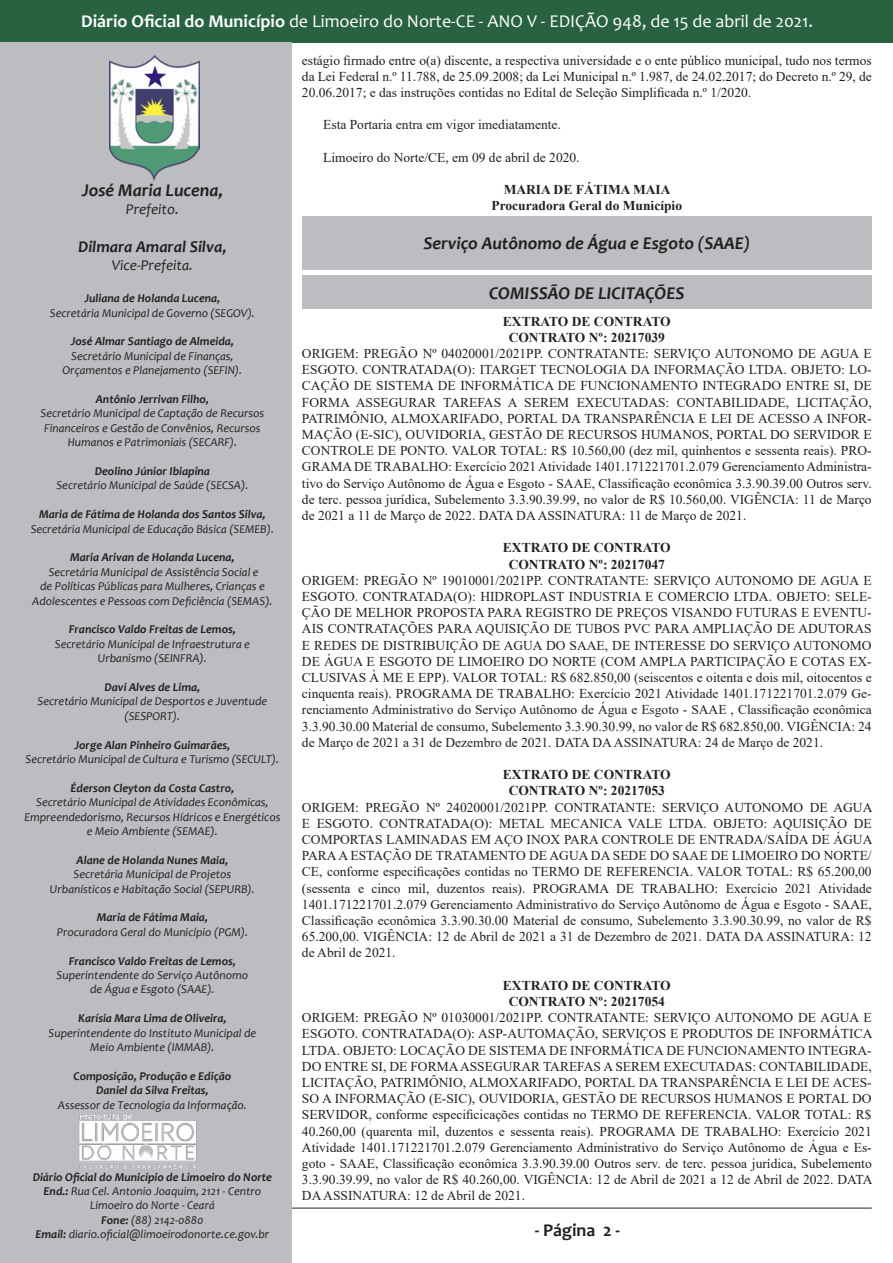
<style>
.page{position:relative;width:893px;height:1263px;background:#fff}
.page>*{position:absolute;margin:0;border:0;box-sizing:border-box;transform-origin:0 0}
.t1{font:18px "Candara";color:#fff}
.t2{font:italic 700 18px "Candara";color:#231f20}
.t3{font:700 18px "Candara";color:#231f20}
.t4{font:italic 700 16.5px "Candara";color:#231f20}
.t5{font:italic 15px "Candara";color:#231f20}
.t6{font:13.5px/16.2px "Times New Roman";color:#231f20;text-align:justify}
.t7{font:700 13.5px "Times New Roman";color:#231f20}
.t8{font:italic 12px/14.4px "Candara";color:#231f20;text-align:center}
.t9{font:italic 700 12px "Candara";color:#231f20}
.s1{font-weight:700}
</style>
<div class="page">
<div style="left:1px;top:0;width:892px;height:42px;background:#286240"></div>
<hr style="left:21px;top:1208px;width:851px;height:1px;background:#231f20">
<div style="left:0;top:42px;width:291px;height:1221px;background:#bcbdc0"></div>
<img style="left:109px;top:55px;width:90px;height:125px">
<img style="left:79px;top:1115px;width:118px;height:55px">
<div style="left:302px;top:216px;width:570px;height:53px;background:#bcbdc0"></div>
<div style="left:302px;top:276px;width:570px;height:33px;background:#bcbdc0"></div>
<h1 class="t1" style="left:81px;top:10px;width:733px"><span class="s1">Diário Oficial do Município</span> de Limoeiro do Norte-CE - ANO V - EDIÇÃO 948, de 15 de abril de 2021.</h1>
<p class="t2" style="left:82px;top:179px;width:143px">José Maria Lucena,</p>
<p class="t5" style="left:126px;top:200px;width:55px">Prefeito.</p>
<p class="t4" style="left:78px;top:236px;width:150px">Dilmara Amaral Silva,</p>
<p class="t5" style="left:112px;top:255px;width:83px">Vice-Prefeita.</p>
<p class="t9" style="left:84px;top:291px;width:137px">Juliana de Holanda Lucena,</p>
<p class="t8" style="left:50px;top:305px;width:207px">Secretária Municipal de Governo (SEGOV).</p>
<p class="t9" style="left:71px;top:334px;width:165px">José Almar Santiago de Almeida,</p>
<p class="t8" style="left:71px;top:348px;width:164px">Secretário Municipal de Finanças,</p>
<p class="t8" style="left:63px;top:363px;width:181px">Orçamentos e Planejamento (SEFIN).</p>
<p class="t9" style="left:96px;top:391px;width:115px">Antônio Jerrivan Filho,</p>
<p class="t8" style="left:41px;top:406px;width:225px">Secretário Municipal de Captação de Recursos</p>
<p class="t8" style="left:44px;top:420px;width:218px">Financeiros e Gestão de Convênios, Recursos</p>
<p class="t8" style="left:68px;top:435px;width:171px">Humanos e Patrimoniais (SECARF).</p>
<p class="t9" style="left:95px;top:463px;width:117px">Deolino Júnior Ibiapina</p>
<p class="t8" style="left:56px;top:478px;width:193px">Secretário Municipal de Saúde (SECSA).</p>
<p class="t9" style="left:39px;top:507px;width:228px">Maria de Fátima de Holanda dos Santos Silva,</p>
<p class="t8" style="left:31px;top:521px;width:245px">Secretária Municipal de Educação Básica (SEMEB).</p>
<p class="t9" style="left:70px;top:550px;width:166px">Maria Arivan de Holanda Lucena,</p>
<p class="t8" style="left:49px;top:564px;width:211px">Secretária Municipal de Assistência Social e</p>
<p class="t8" style="left:40px;top:579px;width:226px">de Políticas Públicas para Mulheres, Crianças e</p>
<p class="t8" style="left:32px;top:593px;width:242px">Adolescentes e Pessoas com Deficiência (SEMAS).</p>
<p class="t9" style="left:69px;top:622px;width:169px">Francisco Valdo Freitas de Lemos,</p>
<p class="t8" style="left:55px;top:636px;width:197px">Secretário Municipal de Infraestrutura e</p>
<p class="t8" style="left:98px;top:651px;width:110px">Urbanismo (SEINFRA).</p>
<p class="t9" style="left:105px;top:679px;width:97px">Davi Alves de Lima,</p>
<p class="t8" style="left:38px;top:694px;width:231px">Secretário Municipal de Desportos e Juventude (SESPORT).</p>
<p class="t9" style="left:74px;top:737px;width:157px">Jorge Alan Pinheiro Guimarães,</p>
<p class="t8" style="left:26px;top:752px;width:255px">Secretário Municipal de Cultura e Turismo (SECULT).</p>
<p class="t9" style="left:70px;top:780px;width:165px">Éderson Cleyton da Costa Castro,</p>
<p class="t8" style="left:24px;top:795px;width:257px">Secretário Municipal de Atividades Econômicas,<br>Empreendedorismo, Recursos Hídricos e Energéticos e Meio Ambiente (SEMAE).</p>
<p class="t9" style="left:77px;top:852px;width:153px">Alane de Holanda Nunes Maia,</p>
<p class="t8" style="left:74px;top:867px;width:159px">Secretária Municipal de Projetos</p>
<p class="t8" style="left:50px;top:881px;width:206px">Urbanísticos e Habitação Social (SEPURB).</p>
<p class="t9" style="left:97px;top:910px;width:113px">Maria de Fátima Maia,</p>
<p class="t8" style="left:57px;top:924px;width:193px">Procuradora Geral do Município (PGM).</p>
<p class="t9" style="left:69px;top:953px;width:169px">Francisco Valdo Freitas de Lemos,</p>
<p class="t8" style="left:57px;top:968px;width:193px">Superintendente do Serviço Autônomo de Água e Esgoto (SAAE).</p>
<p class="t9" style="left:78px;top:1011px;width:150px">Karísia Mara Lima de Oliveira,</p>
<p class="t8" style="left:49px;top:1025px;width:209px">Superintendente do Instituto Municipal de<br>Meio Ambiente (IMMAB).</p>
<p class="t9" style="left:74px;top:1068px;width:159px">Composição, Produção e Edição</p>
<p class="t9" style="left:96px;top:1083px;width:114px">Daniel da Silva Freitas,</p>
<p class="t8" style="left:58px;top:1097px;width:190px">Assessor de Tecnologia da Informação.</p>
<p class="t9" style="left:33px;top:1169px;width:241px">Diário Oficial do Município de Limoeiro do Norte</p>
<p class="t8" style="left:44px;top:1184px;width:219px"><span class="s1">End.:</span> Rua Cel. Antonio Joaquim, 2121 - Centro</p>
<p class="t8" style="left:90px;top:1198px;width:126px">Limoeiro do Norte - Ceará</p>
<p class="t8" style="left:101px;top:1212px;width:104px"><span class="s1">Fone:</span> (88) 2142-0880</p>
<p class="t8" style="left:35px;top:1227px;width:235px"><span class="s1">Email:</span> diario.oficial@limoeirodonorte.ce.gov.br</p>
<p class="t6" style="left:302px;top:52px;width:571px">estágio firmado entre o(a) discente, a respectiva universidade e o ente público municipal, tudo nos termos da Lei Federal n.º 11.788, de 25.09.2008; da Lei Municipal n.º 1.987, de 24.02.2017; do Decreto n.º 29, de 20.06.2017; e das instruções contidas no Edital de Seleção Simplificada n.º 1/2020.</p>
<p class="t6" style="left:323px;top:116px;width:239px">Esta Portaria entra em vigor imediatamente.</p>
<p class="t6" style="left:323px;top:149px;width:258px">Limoeiro do Norte/CE, em 09 de abril de 2020.</p>
<p class="t7" style="left:504px;top:180px;width:168px">MARIA DE FÁTIMA MAIA</p>
<p class="t7" style="left:491px;top:196px;width:192px">Procuradora Geral do Município</p>
<p class="t2" style="left:423px;top:232px;width:328px">Serviço Autônomo de Água e Esgoto (SAAE)</p>
<p class="t2" style="left:489px;top:282px;width:197px">COMISSÃO DE LICITAÇÕES</p>
<p class="t7" style="left:503px;top:311px;width:169px">EXTRATO DE CONTRATO</p>
<p class="t7" style="left:509px;top:327px;width:158px">CONTRATO Nº: 20217039</p>
<p class="t6" style="left:302px;top:345px;width:571px">ORIGEM: PREGÃO Nº 04020001/2021PP. CONTRATANTE: SERVIÇO AUTONOMO DE AGUA E ESGOTO. CONTRATADA(O): ITARGET TECNOLOGIA DA INFORMAÇÃO LTDA. OBJETO: LO-CAÇÃO DE SISTEMA DE INFORMÁTICA DE FUNCIONAMENTO INTEGRADO ENTRE SI, DE FORMA ASSEGURAR TAREFAS A SEREM EXECUTADAS: CONTABILIDADE, LICITAÇÃO, PATRIMÔNIO, ALMOXARIFADO, PORTAL DA TRANSPARÊNCIA E LEI DE ACESSO A INFOR-MAÇÃO (E-SIC), OUVIDORIA, GESTÃO DE RECURSOS HUMANOS, PORTAL DO SERVIDOR E CONTROLE DE PONTO. VALOR TOTAL: R$ 10.560,00 (dez mil, quinhentos e sessenta reais). PRO-GRAMA DE TRABALHO: Exercício 2021 Atividade 1401.171221701.2.079 Gerenciamento Administra&shy;tivo do Serviço Autônomo de Água e Esgoto - SAAE, Classificação econômica 3.3.90.39.00 Outros serv. de terc. pessoa jurídica, Subelemento 3.3.90.39.99, no valor de R$ 10.560,00. VIGÊNCIA: 11 de Março de 2021 a 11 de Março de 2022. DATA DA ASSINATURA: 11 de Março de 2021.</p>
<p class="t7" style="left:503px;top:538px;width:169px">EXTRATO DE CONTRATO</p>
<p class="t7" style="left:509px;top:554px;width:158px">CONTRATO Nº: 20217047</p>
<p class="t6" style="left:302px;top:572px;width:571px">ORIGEM: PREGÃO Nº 19010001/2021PP. CONTRATANTE: SERVIÇO AUTONOMO DE AGUA E ESGOTO. CONTRATADA(O): HIDROPLAST INDUSTRIA E COMERCIO LTDA. OBJETO: SELE-ÇÃO DE MELHOR PROPOSTA PARA REGISTRO DE PREÇOS VISANDO FUTURAS E EVENTU-AIS CONTRATAÇÕES PARA AQUISIÇÃO DE TUBOS PVC PARA AMPLIAÇÃO DE ADUTORAS E REDES DE DISTRIBUIÇÃO DE AGUA DO SAAE, DE INTERESSE DO SERVIÇO AUTONOMO DE ÁGUA E ESGOTO DE LIMOEIRO DO NORTE (COM AMPLA PARTICIPAÇÃO E COTAS EX-CLUSIVAS À ME E EPP). VALOR TOTAL: R$ 682.850,00 (seiscentos e oitenta e dois mil, oitocentos e cinquenta reais). PROGRAMA DE TRABALHO: Exercício 2021 Atividade 1401.171221701.2.079 Ge&shy;renciamento Administrativo do Serviço Autônomo de Água e Esgoto - SAAE , Classificação econômica 3.3.90.30.00 Material de consumo, Subelemento 3.3.90.30.99, no valor de R$ 682.850,00. VIGÊNCIA: 24 de Março de 2021 a 31 de Dezembro de 2021. DATA DA ASSINATURA: 24 de Março de 2021.</p>
<p class="t7" style="left:503px;top:765px;width:169px">EXTRATO DE CONTRATO</p>
<p class="t7" style="left:509px;top:781px;width:158px">CONTRATO Nº: 20217053</p>
<p class="t6" style="left:302px;top:798px;width:572px">ORIGEM: PREGÃO Nº 24020001/2021PP. CONTRATANTE: SERVIÇO AUTONOMO DE AGUA E ESGOTO. CONTRATADA(O): METAL MECANICA VALE LTDA. OBJETO: AQUISIÇÃO DE COMPORTAS LAMINADAS EM AÇO INOX PARA CONTROLE DE ENTRADA/SAÍDA DE ÁGUA PARA A ESTAÇÃO DE TRATAMENTO DE AGUA DA SEDE DO SAAE DE LIMOEIRO DO NORTE/ CE, conforme especificações contidas no TERMO DE REFERENCIA. VALOR TOTAL: R$ 65.200,00 (sessenta e cinco mil, duzentos reais). PROGRAMA DE TRABALHO: Exercício 2021 Atividade 1401.171221701.2.079 Gerenciamento Administrativo do Serviço Autônomo de Água e Esgoto - SAAE, Classificação econômica 3.3.90.30.00 Material de consumo, Subelemento 3.3.90.30.99, no valor de R$ 65.200,00. VIGÊNCIA: 12 de Abril de 2021 a 31 de Dezembro de 2021. DATA DA ASSINATURA: 12 de Abril de 2021.</p>
<p class="t7" style="left:503px;top:975px;width:169px">EXTRATO DE CONTRATO</p>
<p class="t7" style="left:509px;top:992px;width:158px">CONTRATO Nº: 20217054</p>
<p class="t6" style="left:302px;top:1009px;width:572px">ORIGEM: PREGÃO Nº 01030001/2021PP. CONTRATANTE: SERVIÇO AUTONOMO DE AGUA E ESGOTO. CONTRATADA(O): ASP-AUTOMAÇÃO, SERVIÇOS E PRODUTOS DE INFORMÁTICA LTDA. OBJETO: LOCAÇÃO DE SISTEMA DE INFORMÁTICA DE FUNCIONAMENTO INTEGRA-DO ENTRE SI, DE FORMA ASSEGURAR TAREFAS A SEREM EXECUTADAS: CONTABILIDADE, LICITAÇÃO, PATRIMÔNIO, ALMOXARIFADO, PORTAL DA TRANSPARÊNCIA E LEI DE ACES-SO A INFORMAÇÃO (E-SIC), OUVIDORIA, GESTÃO DE RECURSOS HUMANOS E PORTAL DO SERVIDOR, conforme especificicações contidas no TERMO DE REFERENCIA. VALOR TOTAL: R$ 40.260,00 (quarenta mil, duzentos e sessenta reais). PROGRAMA DE TRABALHO: Exercício 2021<br>Atividade 1401.171221701.2.079 Gerenciamento Administrativo do Serviço Autônomo de Água e Es&shy;goto - SAAE, Classificação econômica 3.3.90.39.00 Outros serv. de terc. pessoa jurídica, Subelemento 3.3.90.39.99, no valor de R$ 40.260,00. VIGÊNCIA: 12 de Abril de 2021 a 12 de Abril de 2022. DATA DA ASSINATURA: 12 de Abril de 2021.</p>
<h1 class="t3" style="left:535px;top:1219px;width:87px">- Página 2 -</h1>
</div>
